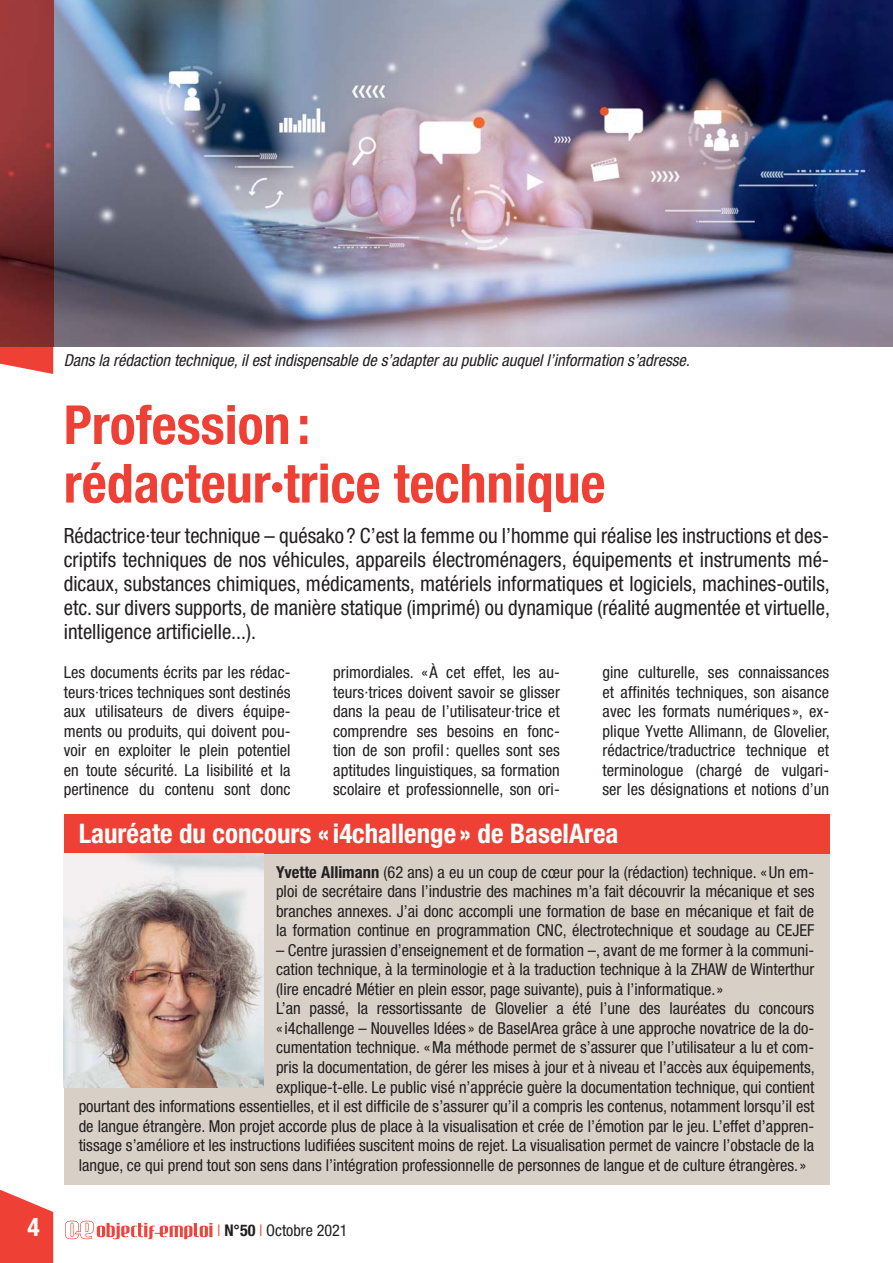
<style>
.page{position:relative;width:893px;height:1263px;background:#fff}
.page>*{position:absolute;margin:0;border:0;box-sizing:border-box;transform-origin:0 0}
.t1{font:700 condensed 54px/58.5px "Helvetica Neue LT Std";color:#ef4035}
.t2{font:700 condensed 27px "Helvetica Neue LT Std";color:#fff}
.t3{font:700 condensed 25.5px "Helvetica Neue LT Std";color:#fff}
.t4{font:condensed 21px/24px "Helvetica Neue LT Std";color:#231f20;text-align:justify}
.t5{font:condensed 16.5px/19.5px "Helvetica Neue LT Std";color:#231f20;text-align:justify}
.t6{font:italic condensed 16.5px "Helvetica Neue LT Std";color:#231f20}
.t7{font:condensed 16.2px "Helvetica Neue LT Std";color:#231f20}
.s1{font-weight:700}
.s2{font-weight:300;color:#ef4035}
</style>
<div class="page">
<svg style="left:0;top:1189px;width:53px;height:74px"></svg>
<svg style="left:65px;top:1221px;width:147px;height:18px"></svg>
<img style="left:0;top:0;width:893px;height:346px">
<svg style="left:0;top:346px;width:53px;height:28px"></svg>
<div style="left:64px;top:853px;width:765px;height:332px;background:#d8d0c7"></div>
<div style="left:64px;top:814px;width:765px;height:39px;background:#ef4035"></div>
<img style="left:64px;top:853px;width:199px;height:234px">
<p class="t6" style="left:64px;top:354px;width:628px">Dans la rédaction technique, il est indispensable de s’adapter au public auquel l’information s’adresse.</p>
<h1 class="t1" style="left:64px;top:402px;width:543px">Profession : rédacteur·trice technique</h1>
<p class="t4" style="left:64px;top:526px;width:768px">Rédactrice·teur technique – quésako ? C’est la femme ou l’homme qui réalise les instructions et des&shy;criptifs techniques de nos véhicules, appareils électroménagers, équipements et instruments mé&shy;dicaux, substances chimiques, médicaments, matériels informatiques et logiciels, machines-outils, etc. sur divers supports, de manière statique (imprimé) ou dynamique (réalité augmentée et virtuelle, intelligence artificielle...).</p>
<p class="t5" style="left:64px;top:664px;width:228px">Les documents écrits par les rédac&shy;teurs·trices techniques sont destinés aux utilisateurs de divers équipe&shy;ments ou produits, qui doivent pou&shy;voir en exploiter le plein potentiel en toute sécurité. La lisibilité et la pertinence du contenu sont donc</p>
<p class="t5" style="left:333px;top:664px;width:228px">primordiales. « À cet effet, les au&shy;teurs·trices doivent savoir se glisser dans la peau de l’utilisateur·trice et comprendre ses besoins en fonc&shy;tion de son profil : quelles sont ses aptitudes linguistiques, sa formation scolaire et professionnelle, son ori-</p>
<p class="t5" style="left:602px;top:664px;width:229px">gine culturelle, ses connaissances et affinités techniques, son aisance avec les formats numériques », ex&shy;plique Yvette Allimann, de Glovelier, rédactrice/traductrice technique et terminologue (chargé de vulgari&shy;ser les désignations et notions d’un</p>
<h2 class="t2" style="left:79px;top:824px;width:541px">Lauréate du concours « i4challenge » de BaselArea</h2>
<p class="t5" style="left:276px;top:864px;width:540px"><span class="s1">Yvette Allimann</span> (62 ans) a eu un coup de cœur pour la (rédaction) technique. « Un em&shy;ploi de secrétaire dans l’industrie des machines m’a fait découvrir la mécanique et ses branches annexes. J’ai donc accompli une formation de base en mécanique et fait de la formation continue en programmation CNC, électrotechnique et soudage au CEJEF</p>
<p class="t5" style="left:276px;top:942px;width:540px">– Centre jurassien d’enseignement et de formation –, avant de me former à la communi-</p>
<p class="t5" style="left:276px;top:962px;width:540px">cation technique, à la terminologie et à la traduction technique à la ZHAW de Winterthur</p>
<p class="t5" style="left:276px;top:981px;width:449px">(lire encadré Métier en plein essor, page suivante), puis à l’informatique. »</p>
<p class="t5" style="left:276px;top:1001px;width:540px">L’an passé, la ressortissante de Glovelier a été l’une des lauréates du concours</p>
<p class="t5" style="left:276px;top:1020px;width:540px">« i4challenge – Nouvelles Idées » de BaselArea grâce à une approche novatrice de la do-</p>
<p class="t5" style="left:276px;top:1040px;width:540px">cumentation technique. « Ma méthode permet de s’assurer que l’utilisateur a lu et com-</p>
<p class="t5" style="left:276px;top:1059px;width:540px">pris la documentation, de gérer les mises à jour et à niveau et l’accès aux équipements,</p>
<p class="t5" style="left:276px;top:1079px;width:540px">explique-t-elle. Le public visé n’apprécie guère la documentation technique, qui contient</p>
<p class="t5" style="left:79px;top:1098px;width:737px">pourtant des informations essentielles, et il est difficile de s’assurer qu’il a compris les contenus, notamment lorsqu’il est</p>
<p class="t5" style="left:79px;top:1118px;width:737px">de langue étrangère. Mon projet accorde plus de place à la visualisation et crée de l’émotion par le jeu. L’effet d’appren-</p>
<p class="t5" style="left:79px;top:1137px;width:737px">tissage s’améliore et les instructions ludifiées suscitent moins de rejet. La visualisation permet de vaincre l’obstacle de la</p>
<p class="t5" style="left:79px;top:1157px;width:729px">langue, ce qui prend tout son sens dans l’intégration professionnelle de personnes de langue et de culture étrangères. »</p>
<h3 class="t3" style="left:28px;top:1218px;width:14px">4</h3>
<p class="t7" style="left:218px;top:1224px;width:132px"><span class="s2">I</span> <span class="s1">N°50</span> <span class="s2">I</span> Octobre 2021</p>
</div>
